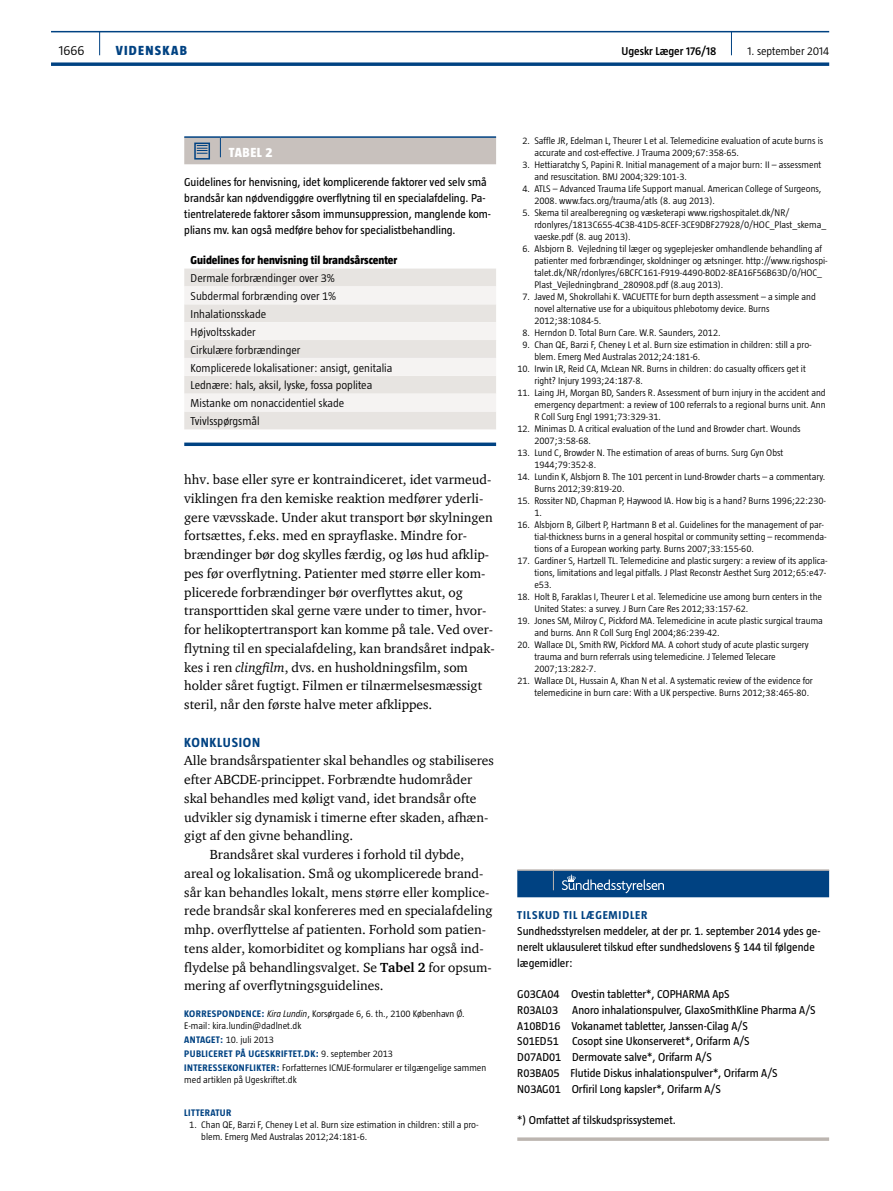
<style>
.page{position:relative;width:893px;height:1191px;background:#fff}
.page>*{position:absolute;margin:0;border:0;box-sizing:border-box;transform-origin:0 0}
.t1{font:13.5px/18.8px "ITC Charter Com";color:#000}
.t2{font:700 13.5px "Taz";letter-spacing:.055em;color:#004282}
.t3{font:800 13.5px "Taz";letter-spacing:.095em;color:#004282}
.t4{font:800 13.5px "Taz";letter-spacing:.04em;color:#fff}
.t5{font:300 13.5px "Taz";color:#000}
.t6{font:11.7px/15.8px "Taz";color:#000}
.t7{font:300 11.7px/17.9px "Taz";color:#000}
.t8{font:800 11.7px "Taz";color:#000}
.t9{font:700 11.7px "Taz";letter-spacing:.07em;color:#004282}
.t10{font:600 11.7px "Taz";color:#000}
.t11{font:300 9.75px/12px "Taz";color:#000}
.t12{font:700 9.75px "Taz";letter-spacing:.04em;color:#004282}
.s1{font-style:italic}
.s2{font-weight:700}
.s3{font-weight:700;color:#004282}
</style>
<div class="page">
<hr style="left:51px;top:31px;width:778px;height:1px;background:#004282">
<svg style="left:51px;top:62px;width:778px;height:4px;background:#225b92"></svg>
<svg style="left:99px;top:32px;width:1px;height:23px"></svg>
<svg style="left:731px;top:32px;width:1px;height:23px"></svg>
<hr style="left:184px;top:136px;width:36px;height:2px;background:#004282">
<hr style="left:220px;top:136px;width:276px;height:2px;background:#004282">
<svg style="left:184px;top:137px;width:312px;height:27px;background:#bebaba"></svg>
<div style="left:184px;top:268px;width:312px;height:161px;background:#e7e4e1"></div>
<svg style="left:184px;top:286px;width:312px;height:125px"></svg>
<svg style="left:184px;top:442px;width:312px;height:4px"></svg>
<hr style="left:517px;top:869px;width:36px;height:2px;background:#bcb5b0">
<hr style="left:553px;top:869px;width:276px;height:2px;background:#bcb5b0">
<svg style="left:517px;top:870px;width:312px;height:27px;background:#124e89"></svg>
<hr style="left:517px;top:1137px;width:312px;height:3px;background:#bcb5b0">
<h1 class="t5" style="left:59px;top:43px;width:27px">1666</h1>
<h1 class="t3" style="left:116px;top:43px;width:73px">VIDENSKAB</h1>
<p class="t10" style="left:621px;top:45px;width:97px">Ugeskr Læger 176/18</p>
<p class="t7" style="left:747px;top:42px;width:83px">1. september 2014</p>
<h1 class="t4" style="left:229px;top:145px;width:45px">TABEL 2</h1>
<p class="t6" style="left:184px;top:174px;width:308px">Guidelines for henvisning, idet komplicerende faktorer ved selv små brandsår kan nødvendiggøre overflytning til en specialafdeling. Pa&shy;tientrelaterede faktorer såsom immunsuppression, manglende kom&shy;plians mv. kan også medføre behov for specialistbehandling.</p>
<p class="t8" style="left:191px;top:254px;width:208px">Guidelines for henvisning til brandsårscenter</p>
<p class="t7" style="left:191px;top:269px;width:203px">Dermale forbrændinger over 3%<br>Subdermal forbrænding over 1%<br>Inhalationsskade<br>Højvoltsskader<br>Cirkulære forbrændinger<br>Komplicerede lokalisationer: ansigt, genitalia<br>Lednære: hals, aksil, lyske, fossa poplitea<br>Mistanke om nonaccidentiel skade<br>Tvivlsspørgsmål</p>
<p class="t1" style="left:184px;top:470px;width:312px">hhv. base eller syre er kontraindiceret, idet varmeud&shy;viklingen fra den kemiske reaktion medfører yderli&shy;gere vævsskade. Under akut transport bør skylningen fortsættes, f.eks. med en sprayflaske. Mindre for&shy;brændinger bør dog skylles færdig, og løs hud afklip&shy;pes før overflytning. Patienter med større eller kom&shy;plicerede forbrændinger bør overflyttes akut, og transporttiden skal gerne være under to timer, hvor&shy;for helikoptertransport kan komme på tale. Ved over&shy;flytning til en specialafdeling, kan brandsåret indpak&shy;kes i ren <span class="s1">clingfilm</span>, dvs. en husholdningsfilm, som holder såret fugtigt. Filmen er tilnærmelsesmæssigt steril, når den første halve meter afklippes.</p>
<h1 class="t2" style="left:184px;top:734px;width:77px">KONKLUSION</h1>
<h1 class="t1" style="left:184px;top:751px;width:311px">Alle brandsårspatienter skal behandles og stabiliseres</h1>
<h1 class="t1" style="left:184px;top:770px;width:289px">efter ABCDE-princippet. Forbrændte hudområder</h1>
<h1 class="t1" style="left:184px;top:788px;width:294px">skal behandles med køligt vand, idet brandsår ofte</h1>
<h1 class="t1" style="left:184px;top:807px;width:306px">udvikler sig dynamisk i timerne efter skaden, afhæn-</h1>
<h1 class="t1" style="left:184px;top:826px;width:171px">gigt af den givne behandling.</h1>
<h1 class="t1" style="left:210px;top:845px;width:256px">Brandsåret skal vurderes i forhold til dybde,</h1>
<h1 class="t1" style="left:184px;top:863px;width:301px">areal og lokalisation. Små og ukomplicerede brand-</h1>
<h1 class="t1" style="left:184px;top:882px;width:307px">sår kan behandles lokalt, mens større eller komplice-</h1>
<h1 class="t1" style="left:184px;top:901px;width:310px">rede brandsår skal konfereres med en specialafdeling</h1>
<h1 class="t1" style="left:184px;top:920px;width:303px">mhp. overflyttelse af patienten. Forhold som patien-</h1>
<h1 class="t1" style="left:184px;top:938px;width:301px">tens alder, komorbiditet og komplians har også ind-</h1>
<h1 class="t1" style="left:184px;top:957px;width:309px">flydelse på behandlingsvalget. Se <span class="s2">Tabel 2</span> for opsum-</h1>
<h1 class="t1" style="left:184px;top:976px;width:201px">mering af overflytningsguidelines.</h1>
<p class="t11" style="left:184px;top:1007px;width:282px"><span class="s3">KORRESPONDENCE:</span> <span class="s1">Kira Lundin</span>, Korsørgade 6, 6. th., 2100 København Ø.<br>E-mail: kira.lundin@dadlnet.dk</p>
<p class="t11" style="left:184px;top:1032px;width:304px;line-height:14.1px"><span class="s3">ANTAGET:</span> 10. juli 2013<br><span class="s3">PUBLICERET PÅ UGESKRIFTET.DK:</span> 9. september 2013<br><span class="s3">INTERESSEKONFLIKTER:</span> Forfatternes ICMJE-formularer er tilgængelige sammen</p>
<p class="t11" style="left:184px;top:1073px;width:114px">med artiklen på Ugeskriftet.dk</p>
<p class="t12" style="left:184px;top:1106px;width:49px">LITTERATUR</p>
<p class="t11" style="left:201px;top:1118px;width:279px;text-indent:-12px">1. Chan QE, Barzi F, Cheney L et al. Burn size estimation in children: still a pro&shy;blem. Emerg Med Australas 2012;24:181-6.</p>
<p class="t11" style="left:534px;top:135px;width:290px;text-indent:-12px">2. Saffle JR, Edelman L, Theurer L et al. Telemedicine evaluation of acute burns is accurate and cost-effective. J Trauma 2009;67:358-65.</p>
<p class="t11" style="left:534px;top:159px;width:288px;text-indent:-12px">3. Hettiaratchy S, Papini R. Initial management of a major burn: II – assessment and resuscitation. BMJ 2004;329:101-3.</p>
<p class="t11" style="left:534px;top:183px;width:288px;text-indent:-12px">4. ATLS – Advanced Trauma Life Support manual. American College of Surgeons,<br>2008. www.facs.org/trauma/atls (8. aug 2013).</p>
<p class="t11" style="left:534px;top:207px;width:293px;text-indent:-12px">5. Skema til arealberegning og væsketerapi www.rigshospitalet.dk/NR/ rdonlyres/1813C655-4C3B-41D5-8CEF-3CE9DBF27928/0/HOC_Plast_skema_ vaeske.pdf (8. aug 2013).</p>
<p class="t11" style="left:534px;top:243px;width:295px;text-indent:-12px">6. Alsbjorn B. Vejledning til læger og sygeplejesker omhandlende behandling af patienter med forbrændinger, skoldninger og ætsninger. http://www.rigshospi&shy;talet.dk/NR/rdonlyres/6BCFC161-F919-4490-B0D2-8EA16F56B63D/0/HOC_ Plast_Vejledningbrand_280908.pdf (8.aug 2013).</p>
<p class="t11" style="left:534px;top:291px;width:283px;text-indent:-12px">7. Javed M, Shokrollahi K. VACUETTE for burn depth assessment – a simple and novel alternative use for a ubiquitous phlebotomy device. Burns<br>2012;38:1084-5.</p>
<p class="t11" style="left:522px;top:327px;width:200px">8. Herndon D. Total Burn Care. W.R. Saunders, 2012.</p>
<p class="t11" style="left:534px;top:339px;width:279px;text-indent:-12px">9. Chan QE, Barzi F, Cheney L et al. Burn size estimation in children: still a pro&shy;blem. Emerg Med Australas 2012;24:181-6.</p>
<p class="t11" style="left:534px;top:363px;width:273px;text-indent:-17px">10. Irwin LR, Reid CA, McLean NR. Burns in children: do casualty officers get it right? Injury 1993;24:187-8.</p>
<p class="t11" style="left:534px;top:387px;width:293px;text-align:justify;text-indent:-17px">11. Laing JH, Morgan BD, Sanders R. Assessment of burn injury in the accident and emergency department: a review of 100 referrals to a regional burns unit. Ann R Coll Surg Engl 1991;73:329-31.</p>
<p class="t11" style="left:534px;top:423px;width:268px;text-indent:-17px">12. Minimas D. A critical evaluation of the Lund and Browder chart. Wounds<br>2007;3:58-68.</p>
<p class="t11" style="left:534px;top:447px;width:250px;text-indent:-17px">13. Lund C, Browder N. The estimation of areas of burns. Surg Gyn Obst<br>1944;79:352-8.</p>
<p class="t11" style="left:534px;top:471px;width:292px;text-indent:-17px">14. Lundin K, Alsbjorn B. The 101 percent in Lund-Browder charts – a commentary.<br>Burns 2012;39:819-20.</p>
<p class="t11" style="left:534px;top:495px;width:293px;text-indent:-17px">15. Rossiter ND, Chapman P, Haywood IA. How big is a hand? Burns 1996;22:230-<br>1.</p>
<p class="t11" style="left:534px;top:519px;width:293px;text-indent:-17px">16. Alsbjorn B, Gilbert P, Hartmann B et al. Guidelines for the management of par&shy;tial-thickness burns in a general hospital or community setting – recommenda&shy;tions of a European working party. Burns 2007;33:155-60.</p>
<p class="t11" style="left:534px;top:555px;width:295px;text-indent:-17px">17. Gardiner S, Hartzell TL. Telemedicine and plastic surgery: a review of its applica&shy;tions, limitations and legal pitfalls. J Plast Reconstr Aesthet Surg 2012;65:e47- e53.</p>
<p class="t11" style="left:534px;top:591px;width:289px;text-indent:-17px">18. Holt B, Faraklas I, Theurer L et al. Telemedicine use among burn centers in the<br>United States: a survey. J Burn Care Res 2012;33:157-62.</p>
<p class="t11" style="left:534px;top:615px;width:290px;text-indent:-17px">19. Jones SM, Milroy C, Pickford MA. Telemedicine in acute plastic surgical trauma and burns. Ann R Coll Surg Engl 2004;86:239-42.</p>
<p class="t11" style="left:534px;top:639px;width:276px;text-indent:-17px">20. Wallace DL, Smith RW, Pickford MA. A cohort study of acute plastic surgery trauma and burn referrals using telemedicine. J Telemed Telecare<br>2007;13:282-7.</p>
<p class="t11" style="left:534px;top:675px;width:280px;text-indent:-17px">21. Wallace DL, Hussain A, Khan N et al. A systematic review of the evidence for telemedicine in burn care: With a UK perspective. Burns 2012;38:465-80.</p>
<p class="t9" style="left:517px;top:909px;width:132px">TILSKUD TIL LÆGEMIDLER</p>
<p class="t6" style="left:517px;top:923px;width:305px">Sundhedsstyrelsen meddeler, at der pr. 1. september 2014 ydes ge&shy;nerelt uklausuleret tilskud efter sundhedslovens § 144 til følgende lægemidler:</p>
<p class="t6" style="left:517px;top:986px;width:300px">G03CA04 Ovestin tabletter*, COPHARMA ApS<br>R03AL03 Anoro inhalationspulver, GlaxoSmithKline Pharma A/S A10BD16 Vokanamet tabletter, Janssen-Cilag A/S<br>S01ED51 Cosopt sine Ukonserveret*, Orifarm A/S<br>D07AD01 Dermovate salve*, Orifarm A/S<br>R03BA05 Flutide Diskus inhalationspulver*, Orifarm A/S N03AG01 Orfiril Long kapsler*, Orifarm A/S</p>
<p class="t6" style="left:517px;top:1112px;width:160px">*) Omfattet af tilskudsprissystemet.</p>
</div>
